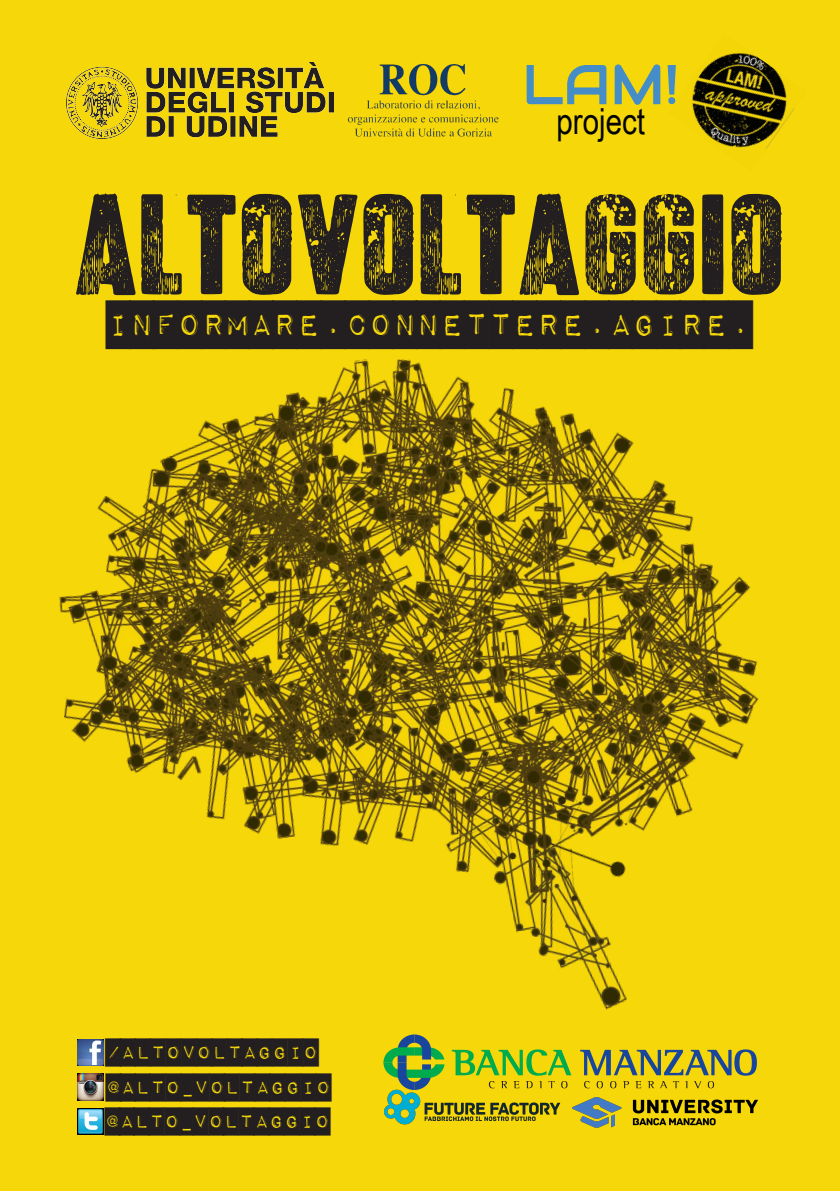
<style>
.page{position:relative;width:840px;height:1191px;background:#fff}
.page>*{position:absolute;margin:0;border:0;box-sizing:border-box;transform-origin:0 0}
.t1{font:180px "vtksposter";color:#231f20}
.t2{font:56px "Audiowide";color:#448dc7}
.t3{font:40px "Impact Label";color:#231f20}
.t4{font:36px "Arial Narrow";color:#040503}
.t5{font:23.2px "Impact Label";color:#231f20;scale:1.1 1}
</style>
<div class="page">
<div style="left:0;top:0;width:839px;height:1191px;background:#f6d80a"></div>
<img style="left:572px;top:1097px;width:185px;height:31px">
<img style="left:384px;top:1090px;width:177px;height:35px">
<img style="left:59px;top:359px;width:700px;height:731px">
<img style="left:692px;top:52px;width:103px;height:97px">
<img style="left:66px;top:62px;width:267px;height:77px">
<img style="left:77px;top:1108px;width:26px;height:26px">
<img style="left:77px;top:1074px;width:26px;height:26px">
<img style="left:77px;top:1039px;width:26px;height:26px">
<img style="left:347px;top:63px;width:152px;height:74px">
<h2 class="t2" style="left:522px;top:49px;width:158px">LAM!</h2>
<h3 class="t4" style="left:556px;top:95px;width:90px">project</h3>
<h1 class="t1" style="left:74px;top:124px;width:712px">ALTOVOLTAGGIO</h1>
<h3 class="t3" style="left:106px;top:300px;width:647px">INFORMARE.CONNETTERE.AGIRE.</h3>
<p class="t5" style="left:105px;top:1038px;width:195px">/ALTOVOLTAGGIO</p>
<p class="t5" style="left:106px;top:1072px;width:206px">@ALTO_VOLTAGGIO</p>
<p class="t5" style="left:105px;top:1107px;width:206px">@ALTO_VOLTAGGIO</p>
</div>
